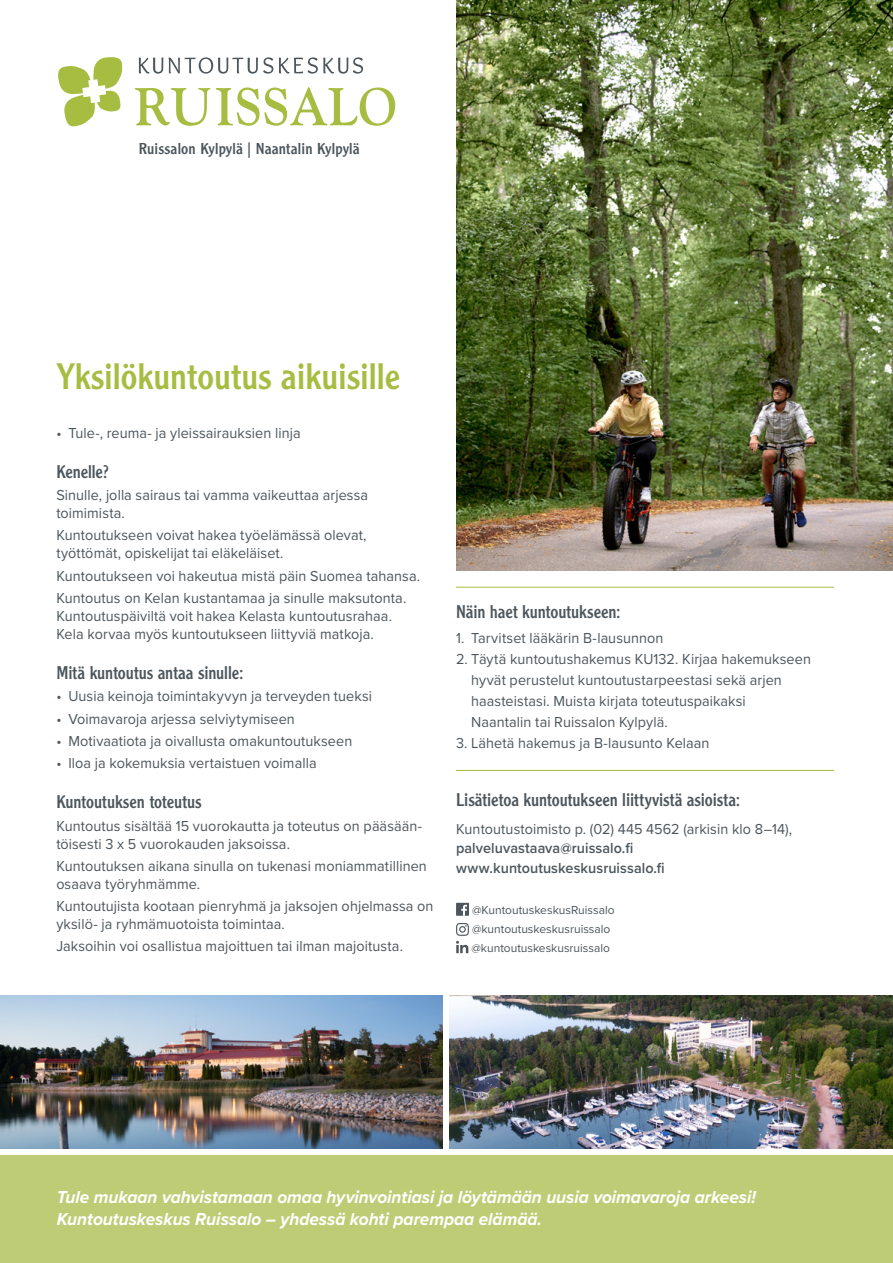
<style>
.page{position:relative;width:893px;height:1263px;background:#fff}
.page>*{position:absolute;margin:0;border:0;box-sizing:border-box;transform-origin:0 0}
.t1{font:36px "Clearface Gothic LT Std";color:#a6bd41}
.t2{font:italic 700 18px/22.5px "Proxima Nova";color:#fff;scale:.96 1}
.t3{font:18px "Clearface Gothic LT Std";letter-spacing:-.005em;color:#4c565c;scale:.96 1}
.t4{font:15.45px "Clearface Gothic LT Std";letter-spacing:.01em;color:#4c565c}
.t5{font:15px/18px "Proxima Nova";letter-spacing:.005em;color:#4c565c;scale:.96 1}
.t6{font:600 15px/19.5px "Proxima Nova";letter-spacing:.005em;color:#4c565c;scale:.96 1}
.t7{font:12px/19px "Proxima Nova";color:#4c565c}
</style>
<div class="page">
<hr style="left:456px;top:587px;width:378px;height:1px;background:#a6bd41">
<hr style="left:456px;top:770px;width:378px;height:1px;background:#a6bd41">
<div style="left:0;top:1155px;width:893px;height:108px;background:#becd75"></div>
<img style="left:457px;top:0;width:436px;height:571px">
<svg style="left:139px;top:57px;width:224px;height:17px"></svg>
<svg style="left:135px;top:88px;width:75px;height:38px"></svg>
<svg style="left:216px;top:87px;width:179px;height:39px"></svg>
<svg style="left:58px;top:57px;width:65px;height:70px"></svg>
<img style="left:449px;top:995px;width:444px;height:153px">
<img style="left:0;top:995px;width:442px;height:153px">
<div style="left:456px;top:903px;width:13px;height:13px;background:#4c565c"></div>
<svg style="left:461px;top:905px;width:6px;height:11px"></svg>
<svg style="left:456px;top:923px;width:13px;height:30px"></svg>
<p class="t4" style="left:139px;top:139px;width:223px">Ruissalon Kylpylä | Naantalin Kylpylä</p>
<h1 class="t1" style="left:56px;top:353px;width:345px">Yksilökuntoutus aikuisille</h1>
<p class="t5" style="left:56px;top:423px;width:256px">• Tule-, reuma- ja yleissairauksien linja</p>
<p class="t3" style="left:56px;top:460px;width:56px">Kenelle?</p>
<p class="t5" style="left:56px;top:485px;width:326px">Sinulle, jolla sairaus tai vamma vaikeuttaa arjessa toimimista.</p>
<p class="t5" style="left:56px;top:526px;width:325px">Kuntoutukseen voivat hakea työelämässä olevat, työttömät, opiskelijat tai eläkeläiset.</p>
<p class="t5" style="left:56px;top:564px;width:380px;line-height:22.2px">Kuntoutukseen voi hakeutua mistä päin Suomea tahansa.<br>Kuntoutus on Kelan kustantamaa ja sinulle maksutonta.</p>
<p class="t5" style="left:56px;top:606px;width:351px">Kuntoutuspäiviltä voit hakea Kelasta kuntoutusrahaa.<br>Kela korvaa myös kuntoutukseen liittyviä matkoja.</p>
<p class="t3" style="left:56px;top:661px;width:196px">Mitä kuntoutus antaa sinulle:</p>
<p class="t5" style="left:56px;top:687px;width:330px">• Uusia keinoja toimintakyvyn ja terveyden tueksi</p>
<p class="t5" style="left:56px;top:709px;width:250px">• Voimavaroja arjessa selviytymiseen</p>
<p class="t5" style="left:56px;top:731px;width:310px">• Motivaatiota ja oivallusta omakuntoutukseen</p>
<p class="t5" style="left:56px;top:753px;width:273px">• Iloa ja kokemuksia vertaistuen voimalla</p>
<p class="t3" style="left:56px;top:791px;width:153px">Kuntoutuksen toteutus</p>
<p class="t5" style="left:56px;top:816px;width:382px">Kuntoutus sisältää 15 vuorokautta ja toteutus on pääsään&shy;töisesti 3 x 5 vuorokauden jaksoissa.</p>
<p class="t5" style="left:56px;top:856px;width:387px">Kuntoutuksen aikana sinulla on tukenasi moniammatillinen osaava työryhmämme.</p>
<p class="t5" style="left:56px;top:896px;width:394px">Kuntoutujista kootaan pienryhmä ja jaksojen ohjelmassa on yksilö- ja ryhmämuotoista toimintaa.</p>
<p class="t5" style="left:56px;top:937px;width:363px">Jaksoihin voi osallistua majoittuen tai ilman majoitusta.</p>
<p class="t3" style="left:456px;top:600px;width:173px">Näin haet kuntoutukseen:</p>
<p class="t5" style="left:456px;top:629px;width:218px">1. Tarvitset lääkärin B-lausunnon</p>
<p class="t5" style="left:471px;top:648px;width:356px;line-height:21px;text-indent:-15px">2. Täytä kuntoutushakemus KU132. Kirjaa hakemukseen hyvät perustelut kuntoutustarpeestasi sekä arjen haasteistasi. Muista kirjata toteutuspaikaksi<br>Naantalin tai Ruissalon Kylpylä.</p>
<p class="t5" style="left:456px;top:734px;width:265px">3. Lähetä hakemus ja B-lausunto Kelaan</p>
<p class="t3" style="left:456px;top:788px;width:297px">Lisätietoa kuntoutukseen liittyvistä asioista:</p>
<p class="t5" style="left:456px;top:819px;width:351px">Kuntoutustoimisto p. (02) 445 4562 (arkisin klo 8–14),</p>
<p class="t6" style="left:456px;top:838px;width:219px">palveluvastaava@ruissalo.fi www.kuntoutuskeskusruissalo.fi</p>
<p class="t7" style="left:472px;top:899px;width:145px">@KuntoutuskeskusRuissalo @kuntoutuskeskusruissalo @kuntoutuskeskusruissalo</p>
<p class="t2" style="left:57px;top:1185px;width:730px">Tule mukaan vahvistamaan omaa hyvinvointiasi ja löytämään uusia voimavaroja arkeesi!<br>Kuntoutuskeskus Ruissalo – yhdessä kohti parempaa elämää.</p>
</div>
